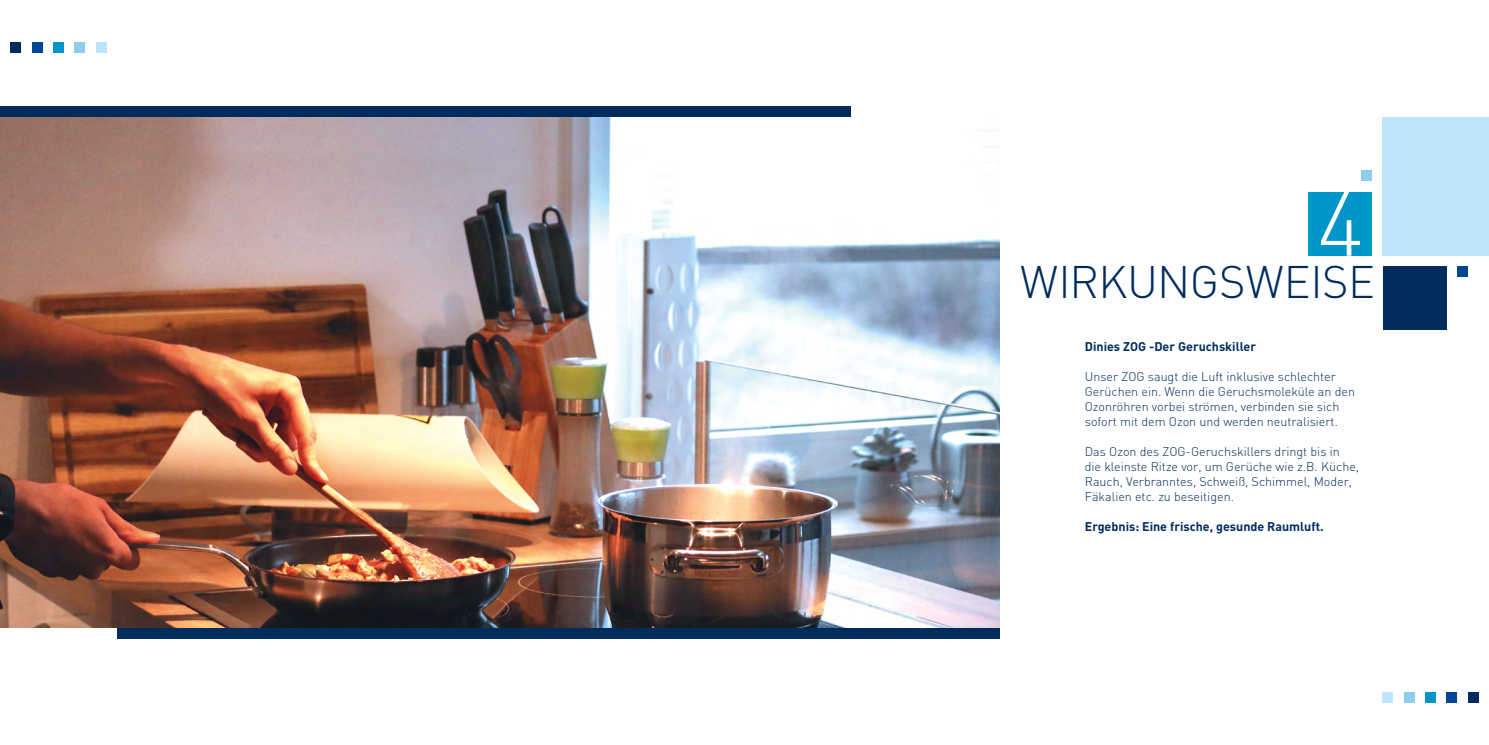
<style>
.page{position:relative;width:1489px;height:745px;background:#fff}
.page>*{position:absolute;margin:0;border:0;box-sizing:border-box;transform-origin:0 0}
.t1{font:300 91.25px "DIN";color:#fff}
.t2{font:300 45px "DIN";letter-spacing:-.01em;color:#002c5d}
.t3{font:300 12.5px/15px "DIN";color:#002c5d}
.t4{font:700 12.5px "DIN";color:#002c5d}
</style>
<div class="page">
<img style="left:0;top:117px;width:999px;height:510px">
<div style="left:11px;top:43px;width:10px;height:10px;background:#002c5d"></div>
<div style="left:32px;top:43px;width:11px;height:10px;background:#014694"></div>
<div style="left:96px;top:43px;width:10px;height:10px;background:#bce4fa"></div>
<div style="left:53px;top:43px;width:11px;height:10px;background:#0096c9"></div>
<div style="left:74px;top:43px;width:11px;height:10px;background:#8ecded"></div>
<div style="left:1467px;top:691px;width:11px;height:11px;background:#002c5d"></div>
<div style="left:1446px;top:691px;width:10px;height:11px;background:#014694"></div>
<div style="left:1382px;top:691px;width:11px;height:11px;background:#bce4fa"></div>
<div style="left:1424px;top:691px;width:11px;height:11px;background:#0096c9"></div>
<div style="left:1403px;top:691px;width:11px;height:11px;background:#8ecded"></div>
<div style="left:1307px;top:191px;width:64px;height:64px;background:#0096c9"></div>
<div style="left:1382px;top:117px;width:106px;height:138px;background:#bce4fa"></div>
<div style="left:1382px;top:266px;width:64px;height:64px;background:#002c5d"></div>
<div style="left:1361px;top:170px;width:10px;height:11px;background:#8ecded"></div>
<div style="left:1456px;top:266px;width:11px;height:10px;background:#014694"></div>
<div style="left:0;top:106px;width:850px;height:11px;background:#002c5d"></div>
<div style="left:117px;top:627px;width:882px;height:11px;background:#002c5d"></div>
<p class="t1" style="left:1316px;top:166px;width:48px">4</p>
<p class="t2" style="left:1020px;top:254px;width:356px">WIRKUNGSWEISE</p>
<p class="t4" style="left:1084px;top:338px;width:173px">Dinies ZOG -Der Geruchskiller</p>
<p class="t3" style="left:1084px;top:368px;width:272px">Unser ZOG saugt die Luft inklusive schlechter Gerüchen ein. Wenn die Geruchsmoleküle an den Ozonröhren vorbei strömen, verbinden sie sich sofort mit dem Ozon und werden neutralisiert.</p>
<p class="t3" style="left:1084px;top:443px;width:276px">Das Ozon des ZOG-Geruchskillers dringt bis in die kleinste Ritze vor, um Gerüche wie z.B. Küche, Rauch, Verbranntes, Schweiß, Schimmel, Moder, Fäkalien etc. zu beseitigen.</p>
<p class="t4" style="left:1084px;top:518px;width:240px">Ergebnis: Eine frische, gesunde Raumluft.</p>
</div>
